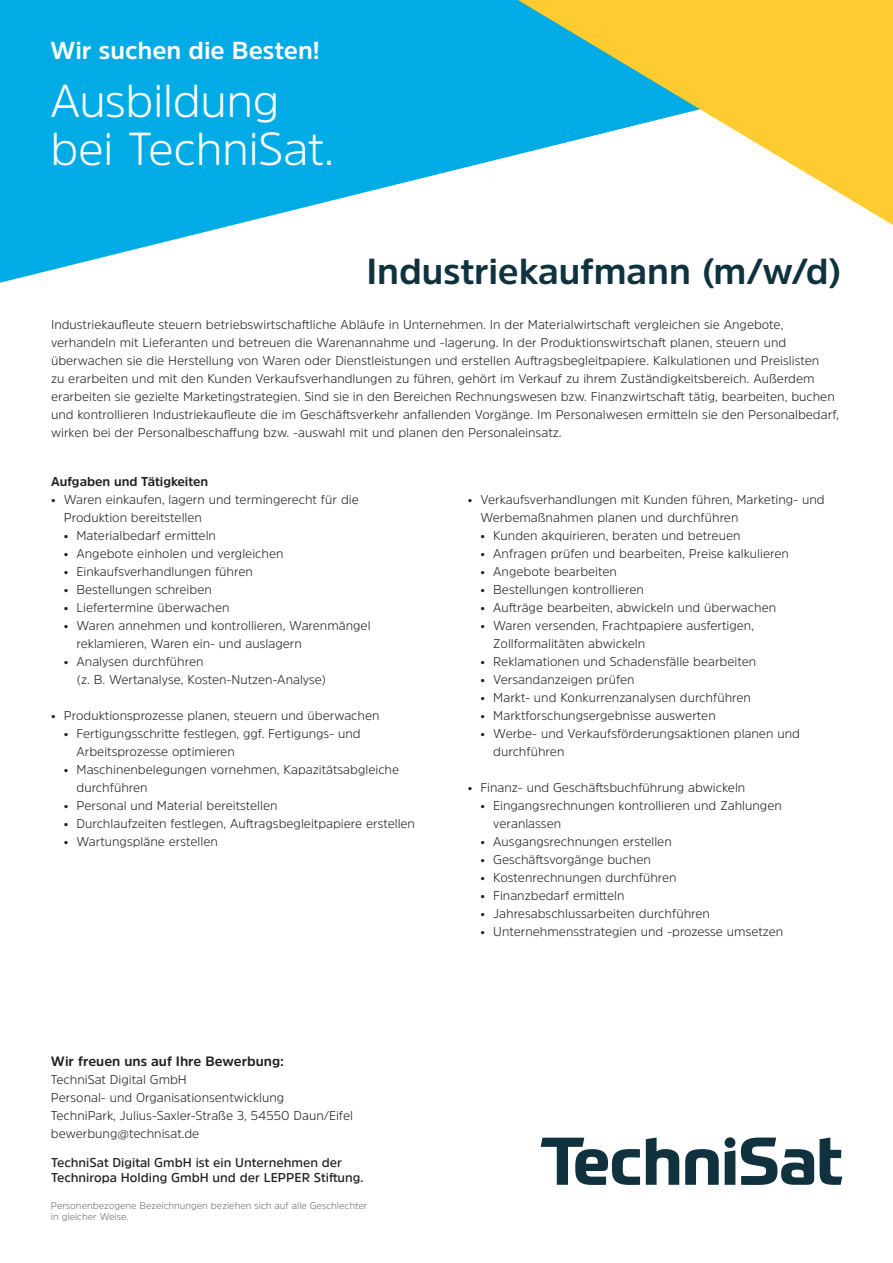
<style>
.page{position:relative;width:893px;height:1263px;background:#fff}
.page>*{position:absolute;margin:0;border:0;box-sizing:border-box;transform-origin:0 0}
.t1{font:300 46.2px/48.9px "Amsi Pro";letter-spacing:-.015em;color:#fff}
.t2{font:700 36px "Amsi Pro";color:#10323f}
.t3{font:700 24.45px "Amsi Pro";letter-spacing:-.005em;color:#fff}
.t4{font:700 13.5px "Amsi Pro";color:#231f20}
.t5{font:300 12.75px/18px "Amsi Pro";color:#231f20}
.t6{font:600 12.75px/15.3px "Amsi Pro";color:#231f20}
.t7{font:700 12.75px "Amsi Pro";color:#231f20}
.t8{font:300 9.75px/11.7px "Amsi Pro";color:#6c6d70}
</style>
<div class="page">
<svg style="left:0;top:0;width:518px;height:283px;fill:#00abe6"></svg>
<svg style="left:646px;top:1137px;width:33px;height:48px"></svg>
<svg style="left:685px;top:1149px;width:34px;height:36px"></svg>
<svg style="left:741px;top:1137px;width:73px;height:48px"></svg>
<svg style="left:820px;top:1137px;width:22px;height:48px"></svg>
<div style="left:725px;top:1137px;width:10px;height:11px;background:#10323f;border-radius:50%"></div>
<svg style="left:725px;top:1150px;width:10px;height:35px"></svg>
<svg style="left:541px;top:1138px;width:99px;height:47px"></svg>
<svg style="left:518px;top:0;width:375px;height:225px"></svg>
<h3 class="t3" style="left:50px;top:33px;width:272px">Wir suchen die Besten!</h3>
<h1 class="t1" style="left:50px;top:75px;width:286px">Ausbildung bei TechniSat.</h1>
<h2 class="t2" style="left:367px;top:247px;width:477px">Industriekaufmann (m/w/d)</h2>
<p class="t5" style="left:51px;top:315px;width:789px">Industriekaufleute steuern betriebswirtschaftliche Abläufe in Unternehmen. In der Materialwirtschaft vergleichen sie Angebote, verhandeln mit Lieferanten und betreuen die Warenannahme und -lagerung. In der Produktionswirtschaft planen, steuern und überwachen sie die Herstellung von Waren oder Dienstleistungen und erstellen Auftragsbegleitpapiere. Kalkulationen und Preislisten<br>zu erarbeiten und mit den Kunden Verkaufsverhandlungen zu führen, gehört im Verkauf zu ihrem Zuständigkeitsbereich. Außerdem erarbeiten sie gezielte Marketingstrategien. Sind sie in den Bereichen Rechnungswesen bzw. Finanzwirtschaft tätig, bearbeiten, buchen und kontrollieren Industriekaufleute die im Geschäftsverkehr anfallenden Vorgänge. Im Personalwesen ermitteln sie den Personalbedarf, wirken bei der Personalbeschaffung bzw. -auswahl mit und planen den Personaleinsatz.</p>
<p class="t7" style="left:51px;top:472px;width:159px">Aufgaben und Tätigkeiten</p>
<p class="t5" style="left:64px;top:490px;width:297px;text-indent:-13px">• Waren einkaufen, lagern und termingerecht für die<br>Produktion bereitstellen</p>
<p class="t5" style="left:64px;top:526px;width:154px">• Materialbedarf ermitteln</p>
<p class="t5" style="left:64px;top:544px;width:221px">• Angebote einholen und vergleichen</p>
<p class="t5" style="left:64px;top:562px;width:191px">• Einkaufsverhandlungen führen</p>
<p class="t5" style="left:64px;top:580px;width:150px">• Bestellungen schreiben</p>
<p class="t5" style="left:64px;top:598px;width:167px">• Liefertermine überwachen</p>
<p class="t5" style="left:77px;top:616px;width:296px;text-indent:-13px">• Waren annehmen und kontrollieren, Warenmängel reklamieren, Waren ein- und auslagern</p>
<p class="t5" style="left:77px;top:652px;width:251px;text-indent:-13px">• Analysen durchführen<br>(z. B. Wertanalyse, Kosten-Nutzen-Analyse)</p>
<p class="t5" style="left:51px;top:706px;width:330px">• Produktionsprozesse planen, steuern und überwachen</p>
<p class="t5" style="left:77px;top:724px;width:286px;text-indent:-13px">• Fertigungsschritte festlegen, ggf. Fertigungs- und<br>Arbeitsprozesse optimieren</p>
<p class="t5" style="left:77px;top:760px;width:324px;text-indent:-13px">• Maschinenbelegungen vornehmen, Kapazitätsabgleiche durchführen</p>
<p class="t5" style="left:64px;top:796px;width:215px">• Personal und Material bereitstellen</p>
<p class="t5" style="left:64px;top:814px;width:353px">• Durchlaufzeiten festlegen, Auftragsbegleitpapiere erstellen</p>
<p class="t5" style="left:64px;top:832px;width:156px">• Wartungspläne erstellen</p>
<p class="t4" style="left:51px;top:1052px;width:235px">Wir freuen uns auf Ihre Bewerbung:</p>
<p class="t5" style="left:51px;top:1070px;width:304px">TechniSat Digital GmbH<br>Personal- und Organisationsentwicklung<br>TechniPark, Julius-Saxler-Straße 3, 54550 Daun/Eifel bewerbung@technisat.de</p>
<p class="t6" style="left:51px;top:1154px;width:314px">TechniSat Digital GmbH ist ein Unternehmen der<br>Techniropa Holding GmbH und der LEPPER Stiftung.</p>
<p class="t8" style="left:51px;top:1199px;width:318px">Personenbezogene Bezeichnungen beziehen sich auf alle Geschlechter in gleicher Weise.</p>
<p class="t5" style="left:480px;top:490px;width:346px;text-indent:-13px">• Verkaufsverhandlungen mit Kunden führen, Marketing- und<br>Werbemaßnahmen planen und durchführen</p>
<p class="t5" style="left:480px;top:526px;width:261px">• Kunden akquirieren, beraten und betreuen</p>
<p class="t5" style="left:480px;top:544px;width:310px">• Anfragen prüfen und bearbeiten, Preise kalkulieren</p>
<p class="t5" style="left:480px;top:562px;width:138px">• Angebote bearbeiten</p>
<p class="t5" style="left:480px;top:580px;width:165px">• Bestellungen kontrollieren</p>
<p class="t5" style="left:480px;top:598px;width:297px">• Aufträge bearbeiten, abwickeln und überwachen</p>
<p class="t5" style="left:493px;top:616px;width:262px;text-indent:-13px">• Waren versenden, Frachtpapiere ausfertigen,<br>Zollformalitäten abwickeln</p>
<p class="t5" style="left:480px;top:652px;width:277px">• Reklamationen und Schadensfälle bearbeiten</p>
<p class="t5" style="left:480px;top:670px;width:156px">• Versandanzeigen prüfen</p>
<p class="t5" style="left:480px;top:688px;width:272px">• Markt- und Konkurrenzanalysen durchführen</p>
<p class="t5" style="left:480px;top:706px;width:237px">• Marktforschungsergebnisse auswerten</p>
<p class="t5" style="left:493px;top:724px;width:308px;text-indent:-13px">• Werbe- und Verkaufsförderungsaktionen planen und durchführen</p>
<p class="t5" style="left:468px;top:778px;width:279px">• Finanz- und Geschäftsbuchführung abwickeln</p>
<p class="t5" style="left:493px;top:796px;width:290px;text-indent:-13px">• Eingangsrechnungen kontrollieren und Zahlungen veranlassen</p>
<p class="t5" style="left:480px;top:832px;width:193px">• Ausgangsrechnungen erstellen</p>
<p class="t5" style="left:480px;top:850px;width:172px">• Geschäftsvorgänge buchen</p>
<p class="t5" style="left:480px;top:868px;width:198px">• Kostenrechnungen durchführen</p>
<p class="t5" style="left:480px;top:886px;width:146px">• Finanzbedarf ermitteln</p>
<p class="t5" style="left:480px;top:904px;width:231px">• Jahresabschlussarbeiten durchführen</p>
<p class="t5" style="left:480px;top:922px;width:304px">• Unternehmensstrategien und -prozesse umsetzen</p>
</div>
